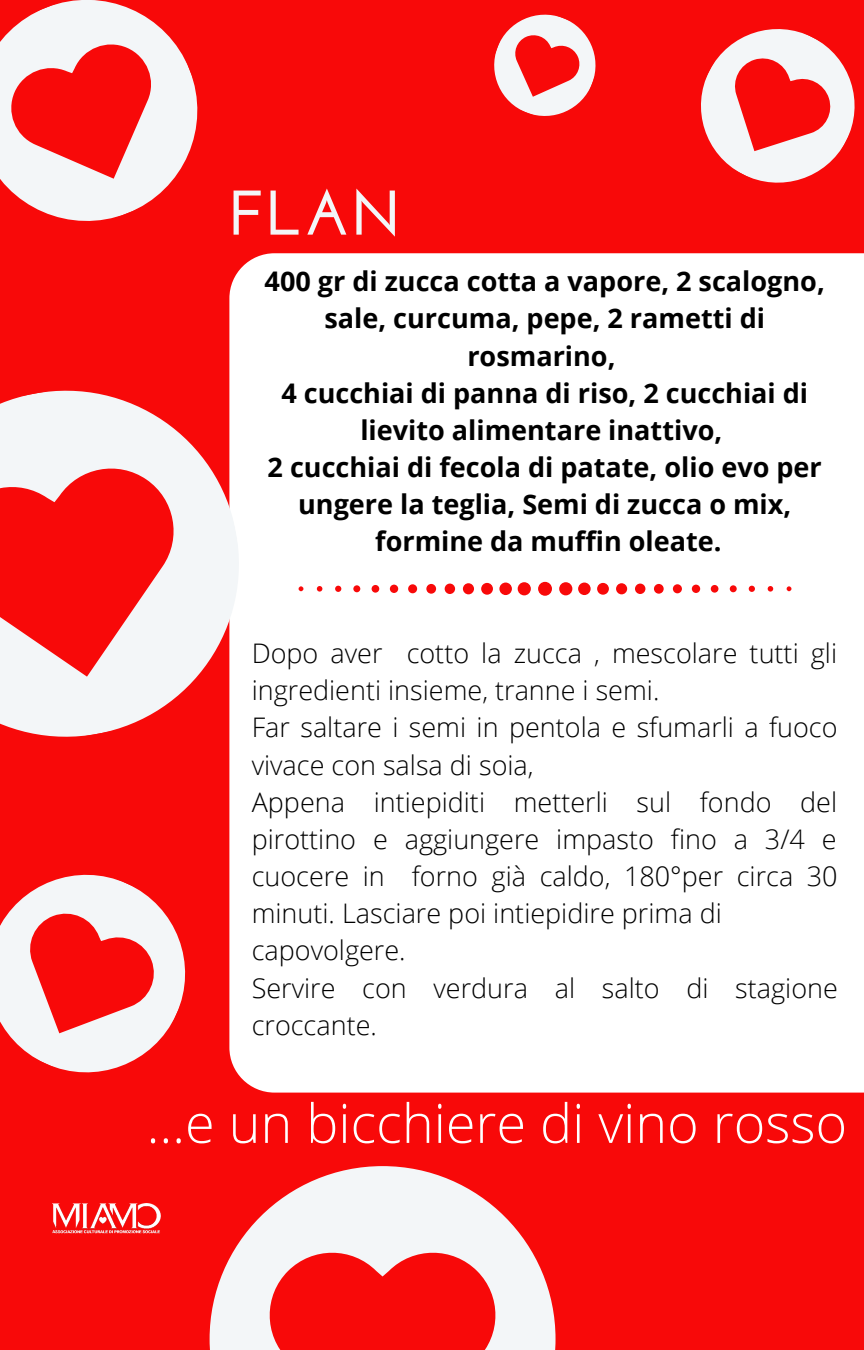
<style>
.page{position:relative;width:864px;height:1350px;background:#f80909}
.page>*{position:absolute;margin:0;border:0;box-sizing:border-box;transform-origin:0 0}
.t1{font:700 63px "Josefin Sans";color:#f3f6f8}
.t2{font:300 54px "Open Sans";color:#fff}
.t3{font:300 27px/37.1px "Open Sans";color:#000}
.t4{font:700 27px/37.1px "Open Sans";color:#000;text-align:center}
</style>
<div class="page">
<svg style="left:210px;top:1166px;width:346px;height:184px"></svg>
<svg style="left:0;top:874px;width:186px;height:199px;fill:#f3f6f8"></svg>
<svg style="left:494px;top:14px;width:102px;height:102px"></svg>
<div style="left:229px;top:253px;width:635px;height:840px;background:#fff"></div>
<svg style="left:0;top:362px;width:268px;height:390px"></svg>
<svg style="left:0;top:0;width:230px;height:254px"></svg>
<svg style="left:701px;top:29px;width:154px;height:154px"></svg>
<svg style="left:299px;top:582px;width:492px;height:14px"></svg>
<img style="left:53px;top:1204px;width:108px;height:30px">
<h1 class="t1" style="left:229px;top:187px;width:174px">FLAN</h1>
<p class="t4" style="left:265px;top:262px;width:562px">400 gr di zucca cotta a vapore, 2 scalogno, sale, curcuma, pepe, 2 rametti di rosmarino,<br>4 cucchiai di panna di riso, 2 cucchiai di lievito alimentare inattivo,<br>2 cucchiai di fecola di patate, olio evo per ungere la teglia, Semi di zucca o mix, formine da muffin oleate.</p>
<p class="t3" style="left:252px;top:634px;width:588px">Dopo aver cotto la zucca , mescolare tutti gli ingredienti insieme, tranne i semi.<br>Far saltare i semi in pentola e sfumarli a fuoco vivace con salsa di soia,<br>Appena intiepiditi metterli sul fondo del pirottino e aggiungere impasto fino a 3/4 e cuocere in forno già caldo, 180°per circa 30 minuti. Lasciare poi intiepidire prima di capovolgere.<br>Servire con verdura al salto di stagione croccante.</p>
<h2 class="t2" style="left:147px;top:1085px;width:702px">...e un bicchiere di vino rosso</h2>
</div>
